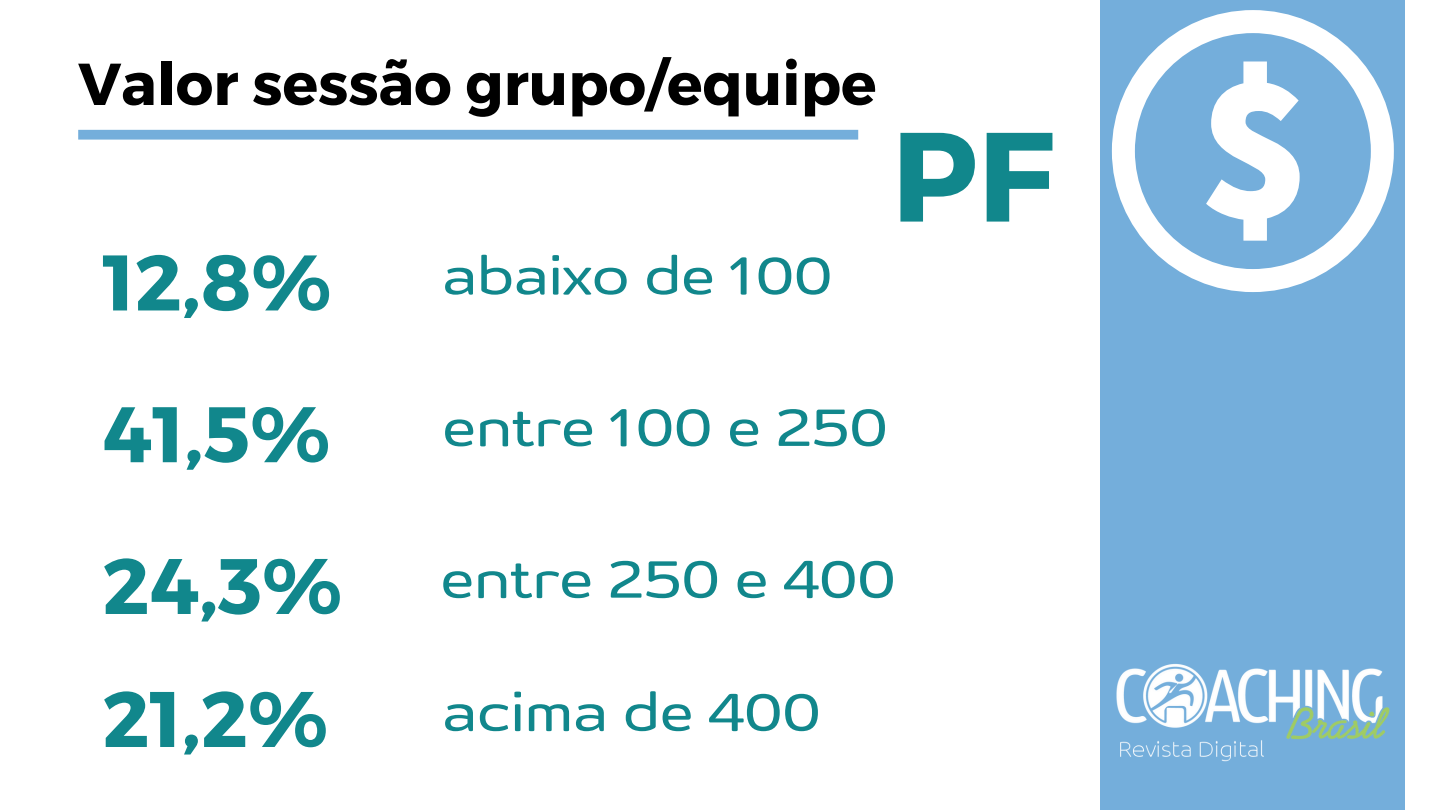
<style>
.page{position:relative;width:1440px;height:810px;background:#fff}
.page>*{position:absolute;margin:0;border:0;box-sizing:border-box;transform-origin:0 0}
.t1{font:700 126.8px "Montserrat";color:#11878c}
.t2{font:700 78.5px "Montserrat";color:#11878c}
.t3{font:700 59.1px "Montserrat";color:#000}
.t4{font:57.6px "Dumondi Re Ex";color:#11878c}
</style>
<div class="page">
<div style="left:1101px;top:0;width:304px;height:810px;background:#74aedb"></div>
<div style="left:78px;top:130px;width:780px;height:10px;background:#74aedb"></div>
<svg style="left:1112px;top:10px;width:282px;height:282px"></svg>
<svg style="left:1206px;top:61px;width:94px;height:180px"></svg>
<img style="left:1116px;top:664px;width:274px;height:98px">
<p class="t3" style="left:78px;top:46px;width:800px">Valor sessão grupo/equipe</p>
<h2 class="t2" style="left:102px;top:232px;width:231px">12,8%</h2>
<p class="t4" style="left:442px;top:241px;width:391px">abaixo de 100</p>
<h1 class="t1" style="left:892px;top:94px;width:164px">PF</h1>
<h2 class="t2" style="left:102px;top:383px;width:230px">41,5%</h2>
<p class="t4" style="left:442px;top:392px;width:447px">entre 100 e 250</p>
<h2 class="t2" style="left:102px;top:535px;width:241px">24,3%</h2>
<p class="t4" style="left:441px;top:544px;width:457px">entre 250 e 400</p>
<h2 class="t2" style="left:102px;top:668px;width:227px">21,2%</h2>
<p class="t4" style="left:442px;top:677px;width:380px">acima de 400</p>
</div>
